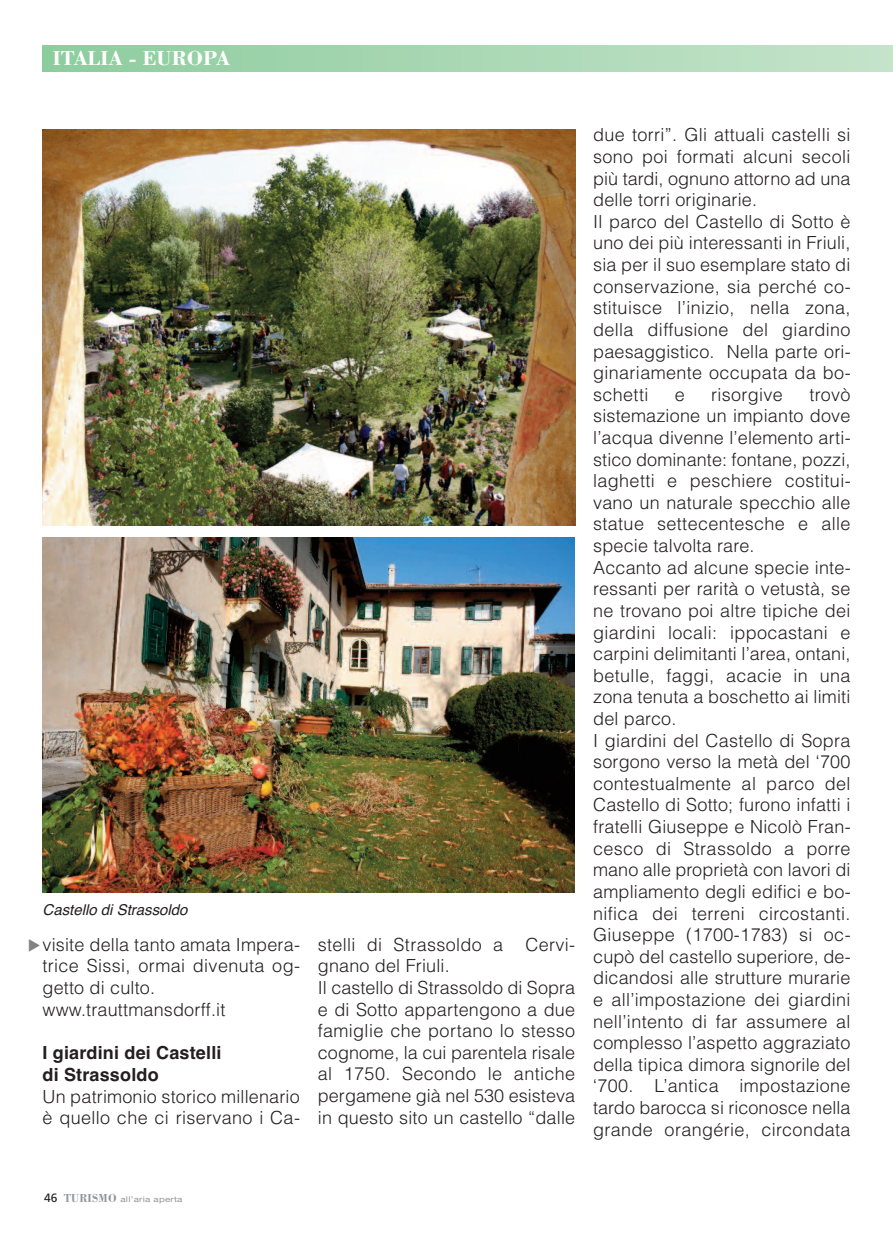
<style>
.page{position:relative;width:893px;height:1234px;background:#fff}
.page>*{position:absolute;margin:0;border:0;box-sizing:border-box;transform-origin:0 0}
.t1{font:700 21px "Bodoni";color:#fff}
.t2{font:300 18px/21.6px "Helvetica";letter-spacing:.01em;color:#231f20}
.t3{font:700 18px/21.6px "Helvetica";letter-spacing:.01em;color:#231f20}
.t4{font:italic 15px "Helvetica";color:#231f20}
.t5{font:7.8px "Helvetica Neue";letter-spacing:.025em;color:#939598;scale:1.25 1}
.s1{font-family:"Frutiger";font-size:12px;color:#231f20}
.s2{font-family:"Bodoni";font-weight:700;font-size:12px}
</style>
<div class="page">
<div style="left:43px;top:45px;width:850px;height:27px;background:linear-gradient(to right,#8dcc9e,#c5e3ca)"></div>
<img style="left:43px;top:129px;width:532px;height:396px">
<img style="left:43px;top:537px;width:532px;height:355px">
<p class="t1" style="left:53px;top:45px;width:179px">ITALIA - EUROPA</p>
<p class="t4" style="left:43px;top:901px;width:147px">Castello di Strassoldo</p>
<p class="t2" style="left:43px;top:935px;width:259px">visite della tanto amata Impera&shy;trice Sissi, ormai divenuta og&shy;getto di culto. www.trauttmansdorff.it</p>
<p class="t3" style="left:43px;top:1042px;width:181px">I giardini dei Castelli di Strassoldo</p>
<p class="t2" style="left:43px;top:1086px;width:259px">Un patrimonio storico millenario è quello che ci riservano i Ca-</p>
<p class="t2" style="left:318px;top:935px;width:259px">stelli di Strassoldo a Cervi&shy;gnano del Friuli.<br>Il castello di Strassoldo di Sopra e di Sotto appartengono a due famiglie che portano lo stesso cognome, la cui parentela risale al 1750. Secondo le antiche pergamene già nel 530 esisteva in questo sito un castello “dalle</p>
<p class="t2" style="left:593px;top:126px;width:259px">due torri”. Gli attuali castelli si sono poi formati alcuni secoli più tardi, ognuno attorno ad una delle torri originarie.<br>Il parco del Castello di Sotto è uno dei più interessanti in Friuli, sia per il suo esemplare stato di conservazione, sia perché co&shy;stituisce l’inizio, nella zona, della diffusione del giardino paesaggistico. Nella parte ori&shy;ginariamente occupata da bo&shy;schetti</p>
<p class="t2" style="left:675px;top:385px;width:12px">e</p>
<p class="t2" style="left:711px;top:385px;width:73px">risorgive</p>
<p class="t2" style="left:593px;top:385px;width:259px;text-indent:216px">trovò sistemazione un impianto dove l’acqua divenne l’elemento arti&shy;stico dominante: fontane, pozzi, laghetti e peschiere costitui&shy;vano un naturale specchio alle statue settecentesche e alle specie talvolta rare.<br>Accanto ad alcune specie inte&shy;ressanti per rarità o vetustà, se ne trovano poi altre tipiche dei giardini locali: ippocastani e carpini delimitanti l’area, ontani, betulle, faggi, acacie in una zona tenuta a boschetto ai limiti del parco.<br>I giardini del Castello di Sopra sorgono verso la metà del ‘700 contestualmente al parco del<br>Castello di Sotto; furono infatti i fratelli Giuseppe e Nicolò Fran&shy;cesco di Strassoldo a porre mano alle proprietà con lavori di ampliamento degli edifici e bo&shy;nifica dei terreni circostanti.<br>Giuseppe (1700-1783) si oc&shy;cupò del castello superiore, de&shy;dicandosi alle strutture murarie e all’impostazione dei giardini nell’intento di far assumere al complesso l’aspetto aggraziato della tipica dimora signorile del ‘700. L’antica impostazione tardo barocca si riconosce nella grande orangérie, circondata</p>
<p class="t5" style="left:44px;top:1194px;width:112px"><span class="s1">46</span> <span class="s2">TURISMO</span> all’aria aperta</p>
</div>
